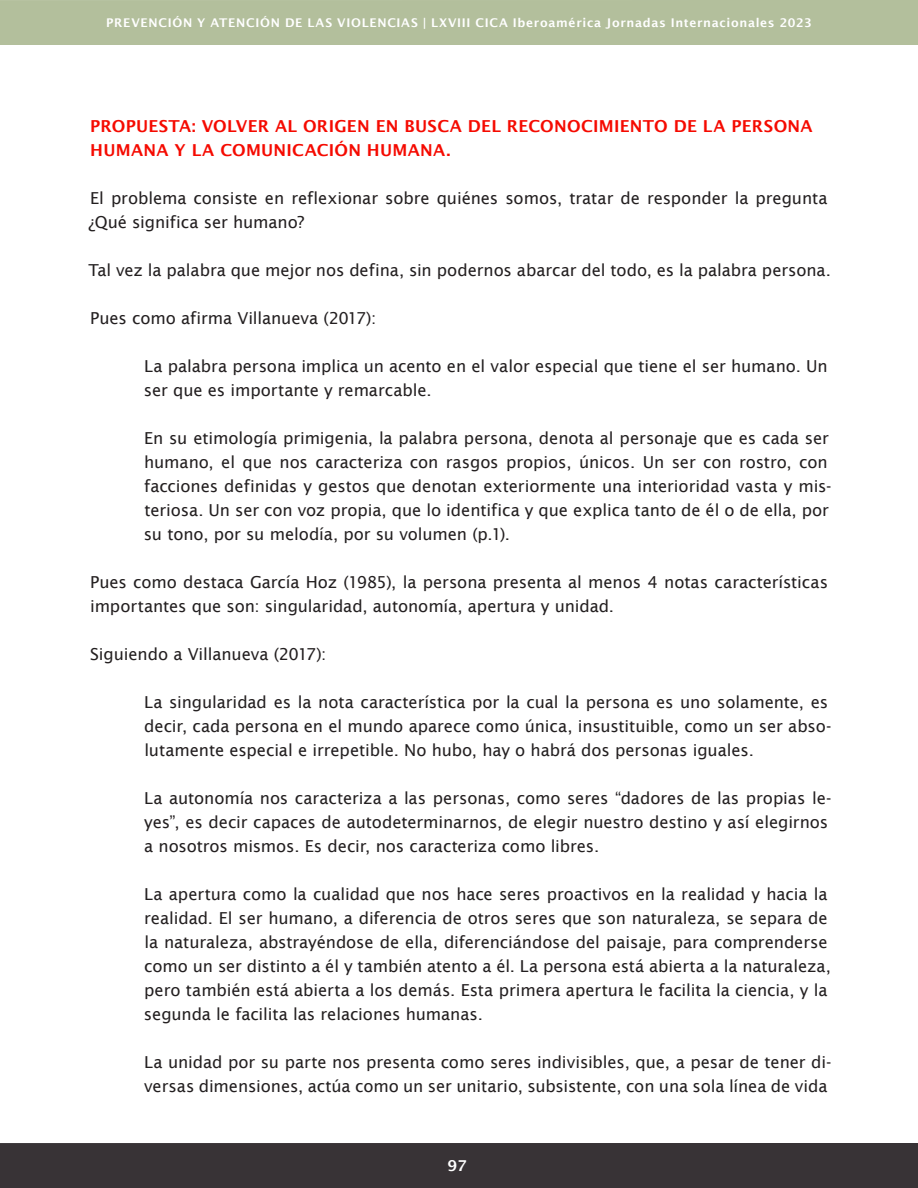
<style>
.page{position:relative;width:918px;height:1188px;background:#fff}
.page>*{position:absolute;margin:0;border:0;box-sizing:border-box;transform-origin:0 0}
.cuerpo_c_sangría{font:16.5px/24px "Lucida Sans";letter-spacing:-.005em;color:#231f20}
.cuerpo{font:16.5px/24px "Lucida Sans";letter-spacing:-.005em;color:#231f20}
.apartado{font:600 16.5px/24px "Lucida Sans";letter-spacing:.02em;color:#f50a00}
.t1{font:600 15px "Lucida Sans";color:#fff}
.t2{font:600 12px "Lucida Sans";letter-spacing:.055em;color:#fff}
</style>
<div class="page">
<div style="left:0;top:1143px;width:918px;height:45px;background:#383336"></div>
<div style="left:0;top:0;width:918px;height:45px;background:#b3bf9c"></div>
<p class="t2" style="left:106px;top:16px;width:707px">PREVENCIÓN Y ATENCIÓN DE LAS VIOLENCIAS | LXVIII CICA Iberoamérica Jornadas Internacionales 2023</p>
<p class="apartado" style="left:90px;top:114px;width:724px">PROPUESTA: VOLVER AL ORIGEN EN BUSCA DEL RECONOCIMIENTO DE LA PERSONA<br>HUMANA Y LA COMUNICACIÓN HUMANA.</p>
<p class="cuerpo" style="left:88px;top:186px;width:741px">El problema consiste en reflexionar sobre quiénes somos, tratar de responder la pregunta ¿Qué significa ser humano?</p>
<p class="cuerpo" style="left:89px;top:258px;width:744px">Tal vez la palabra que mejor nos defina, sin podernos abarcar del todo, es la palabra persona.</p>
<p class="cuerpo" style="left:90px;top:306px;width:288px">Pues como afirma Villanueva (2017):</p>
<p class="cuerpo_c_sangría" style="left:144px;top:354px;width:685px">La palabra persona implica un acento en el valor especial que tiene el ser humano. Un ser que es importante y remarcable.</p>
<p class="cuerpo_c_sangría" style="left:144px;top:426px;width:689px">En su etimología primigenia, la palabra persona, denota al personaje que es cada ser humano, el que nos caracteriza con rasgos propios, únicos. Un ser con rostro, con facciones definidas y gestos que denotan exteriormente una interioridad vasta y mis&shy;teriosa. Un ser con voz propia, que lo identifica y que explica tanto de él o de ella, por su tono, por su melodía, por su volumen (p.1).</p>
<p class="cuerpo" style="left:90px;top:570px;width:740px">Pues como destaca García Hoz (1985), la persona presenta al menos 4 notas características importantes que son: singularidad, autonomía, apertura y unidad.</p>
<p class="cuerpo" style="left:90px;top:642px;width:238px">Siguiendo a Villanueva (2017):</p>
<p class="cuerpo_c_sangría" style="left:144px;top:690px;width:689px">La singularidad es la nota característica por la cual la persona es uno solamente, es decir, cada persona en el mundo aparece como única, insustituible, como un ser abso&shy;lutamente especial e irrepetible. No hubo, hay o habrá dos personas iguales.</p>
<p class="cuerpo_c_sangría" style="left:144px;top:786px;width:689px">La autonomía nos caracteriza a las personas, como seres “dadores de las propias le&shy;yes”, es decir capaces de autodeterminarnos, de elegir nuestro destino y así elegirnos a nosotros mismos. Es decir, nos caracteriza como libres.</p>
<p class="cuerpo_c_sangría" style="left:144px;top:882px;width:689px">La apertura como la cualidad que nos hace seres proactivos en la realidad y hacia la realidad. El ser humano, a diferencia de otros seres que son naturaleza, se separa de la naturaleza, abstrayéndose de ella, diferenciándose del paisaje, para comprenderse como un ser distinto a él y también atento a él. La persona está abierta a la naturaleza, pero también está abierta a los demás. Esta primera apertura le facilita la ciencia, y la segunda le facilita las relaciones humanas.</p>
<p class="cuerpo_c_sangría" style="left:144px;top:1050px;width:689px">La unidad por su parte nos presenta como seres indivisibles, que, a pesar de tener di&shy;versas dimensiones, actúa como un ser unitario, subsistente, con una sola línea de vida</p>
<p class="t1" style="left:448px;top:1157px;width:21px">97</p>
</div>
